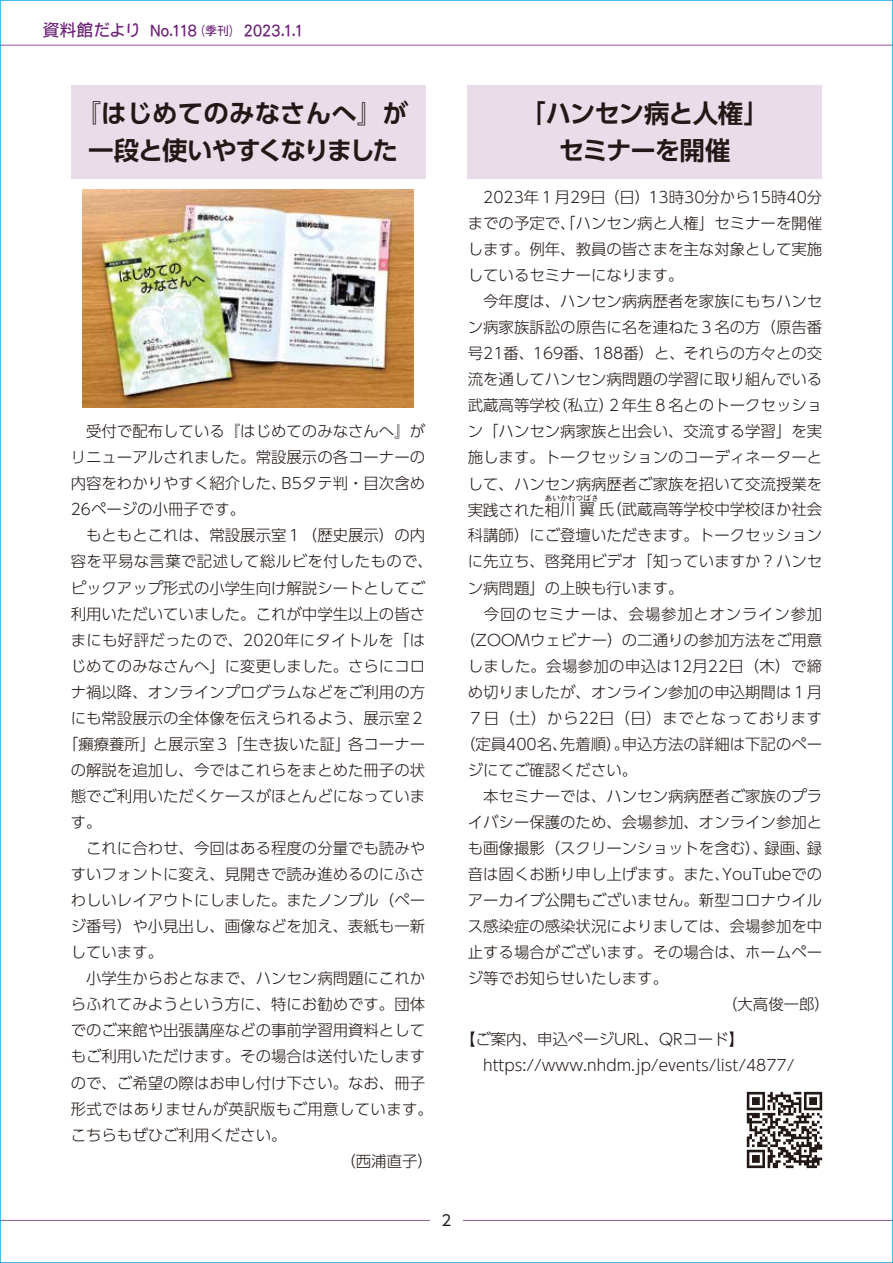
<style>
.page{position:relative;width:893px;height:1263px;background:#fff}
.page>*{position:absolute;margin:0;border:0;box-sizing:border-box;transform-origin:0 0}
.t1{font:700 25.5px/37.2px "UD Shin Go Pro De";letter-spacing:-.02em;color:#221815;text-align:center}
.t2{font:700 25.5px/37.2px "UD Shin Go Pro De";letter-spacing:-.04em;color:#221815;text-align:center}
.t3{font:16.95px "DF Gothic P Std W5";letter-spacing:-.035em;color:#6c1f76}
.t4{font:300 15.45px/26.1px "UD Shin Go Pro";color:#221815}
.t5{font:300 15.45px "UD Shin Go Pro";letter-spacing:.025em;color:#221815}
.t6{font:300 15.45px "UD Shin Go Pro";letter-spacing:.02em;color:#221815}
.t7{font:300 15.45px "UD Shin Go Pro";letter-spacing:.04em;color:#221815}
.t8{font:300 15.45px "UD Shin Go Pro";letter-spacing:.05em;color:#221815}
.t9{font:14.85px "UD Shin Go Pro";color:#221815}
.t10{font:300 7.65px "UD Shin Go Pro";color:#221815}
.s1{font-size:11.85px}
</style>
<div class="page">
<hr style="left:0;top:1220px;width:893px;height:1px;background:#98629f">
<hr style="left:0;top:45px;width:893px;height:1px;background:#98629f">
<div style="left:430px;top:1213px;width:33px;height:15px;background:#fff"></div>
<div style="left:71px;top:85px;width:354px;height:94px;background:#e9ddea"></div>
<div style="left:468px;top:85px;width:354px;height:94px;background:#e9ddea"></div>
<img style="left:746px;top:1091px;width:77px;height:78px">
<img style="left:82px;top:189px;width:332px;height:219px">
<p class="t3" style="left:43px;top:21px;width:263px">資料館だより No.118<span class="s1">（季刊）</span> 2023.1.1</p>
<h1 class="t1" style="left:75px;top:94px;width:334px">『はじめてのみなさんへ』が一段と使いやすくなりました</h1>
<h1 class="t2" style="left:520px;top:94px;width:250px">「ハンセン病と人権」セミナーを開催</h1>
<p class="t4" style="left:71px;top:418px;width:356px">　受付で配布している『はじめてのみなさんへ』が</p>
<p class="t4" style="left:71px;top:444px;width:356px">リニューアルされました。常設展示の各コーナーの</p>
<p class="t4" style="left:71px;top:470px;width:356px">内容をわかりやすく紹介した、B5タテ判・目次含め</p>
<p class="t4" style="left:71px;top:496px;width:176px">26ページの小冊子です。</p>
<p class="t4" style="left:71px;top:522px;width:356px">　もともとこれは、常設展示室１（歴史展示）の内</p>
<p class="t5" style="left:71px;top:549px;width:364px">容を平易な言葉で記述して総ルビを付したもので、</p>
<p class="t4" style="left:71px;top:574px;width:356px">ピックアップ形式の小学生向け解説シートとしてご</p>
<p class="t4" style="left:71px;top:600px;width:356px">利用いただいていました。これが中学生以上の皆さ</p>
<p class="t6" style="left:71px;top:627px;width:356px">まにも好評だったので、2020年にタイトルを「は</p>
<p class="t4" style="left:71px;top:652px;width:356px">じめてのみなさんへ」に変更しました。さらにコロ</p>
<p class="t4" style="left:71px;top:678px;width:356px">ナ禍以降、オンラインプログラムなどをご利用の方</p>
<p class="t4" style="left:71px;top:704px;width:356px">にも常設展示の全体像を伝えられるよう、展示室２</p>
<p class="t4" style="left:63px;top:730px;width:364px">「癩療養所」と展示室３「生き抜いた証」各コーナー</p>
<p class="t4" style="left:71px;top:756px;width:356px">の解説を追加し、今ではこれらをまとめた冊子の状</p>
<p class="t4" style="left:71px;top:782px;width:356px">態でご利用いただくケースがほとんどになっていま</p>
<p class="t4" style="left:71px;top:808px;width:32px">す。</p>
<p class="t4" style="left:71px;top:834px;width:356px">　これに合わせ、今回はある程度の分量でも読みや</p>
<p class="t4" style="left:71px;top:861px;width:356px">すいフォントに変え、見開きで読み進めるのにふさ</p>
<p class="t4" style="left:71px;top:887px;width:356px">わしいレイアウトにしました。またノンブル（ペー</p>
<p class="t4" style="left:71px;top:913px;width:356px">ジ番号）や小見出し、画像などを加え、表紙も一新</p>
<p class="t4" style="left:71px;top:939px;width:94px">しています。</p>
<p class="t4" style="left:71px;top:965px;width:356px">　小学生からおとなまで、ハンセン病問題にこれか</p>
<p class="t4" style="left:71px;top:991px;width:356px">らふれてみようという方に、特にお勧めです。団体</p>
<p class="t4" style="left:71px;top:1017px;width:356px">でのご来館や出張講座などの事前学習用資料として</p>
<p class="t4" style="left:71px;top:1043px;width:356px">もご利用いただけます。その場合は送付いたします</p>
<p class="t4" style="left:71px;top:1069px;width:356px">ので、ご希望の際はお申し付け下さい。なお、冊子</p>
<p class="t5" style="left:71px;top:1096px;width:364px">形式ではありませんが英訳版もご用意しています。</p>
<p class="t4" style="left:71px;top:1121px;width:217px">こちらもぜひご利用ください。</p>
<p class="t4" style="left:340px;top:1147px;width:94px">（西浦直子）</p>
<p class="t4" style="left:468px;top:183px;width:356px">　2023年１月29日（日）13時30分から15時40分までの予定で、「ハンセン病と人権」セミナーを開催します。例年、教員の皆さまを主な対象として実施しているセミナーになります。<br>　今年度は、ハンセン病病歴者を家族にもちハンセン病家族訴訟の原告に名を連ねた３名の方（原告番号21番、169番、188番）と、それらの方々との交流を通してハンセン病問題の学習に取り組んでいる武蔵高等学校（私立）２年生８名とのトークセッション「ハンセン病家族と出会い、交流する学習」を実施します。トークセッションのコーディネーターとして、ハンセン病病歴者ご家族を招いて交流授業を実践された相川翼氏（武蔵高等学校中学校ほか社会</p>
<p class="t10" style="left:545px;top:492px;width:55px">あいかわつばさ</p>
<p class="t4" style="left:468px;top:522px;width:356px">科講師）にご登壇いただきます。トークセッション</p>
<p class="t4" style="left:468px;top:548px;width:356px">に先立ち、啓発用ビデオ「知っていますか？ハンセ</p>
<p class="t4" style="left:468px;top:574px;width:217px">ン病問題」の上映も行います。</p>
<p class="t8" style="left:468px;top:601px;width:356px">　今回のセミナーは、会場参加とオンライン参加</p>
<p class="t4" style="left:460px;top:626px;width:364px">（ZOOMウェビナー）の二通りの参加方法をご用意</p>
<p class="t5" style="left:468px;top:653px;width:356px">しました。会場参加の申込は12月22日（木）で締</p>
<p class="t4" style="left:468px;top:678px;width:356px">め切りましたが、オンライン参加の申込期間は１月</p>
<p class="t7" style="left:468px;top:705px;width:356px">７日（土）から22日（日）までとなっております</p>
<p class="t4" style="left:460px;top:730px;width:364px">（定員400名、先着順）。申込方法の詳細は下記のペー</p>
<p class="t4" style="left:468px;top:756px;width:171px">ジにてご確認ください。</p>
<p class="t4" style="left:468px;top:782px;width:356px">　本セミナーでは、ハンセン病病歴者ご家族のプラ</p>
<p class="t4" style="left:468px;top:808px;width:356px">イバシー保護のため、会場参加、オンライン参加と</p>
<p class="t4" style="left:468px;top:834px;width:356px">も画像撮影（スクリーンショットを含む）、録画、録</p>
<p class="t4" style="left:468px;top:861px;width:356px">音は固くお断り申し上げます。また、YouTubeでの</p>
<p class="t4" style="left:468px;top:887px;width:356px">アーカイブ公開もございません。新型コロナウイル</p>
<p class="t4" style="left:468px;top:913px;width:356px">ス感染症の感染状況によりましては、会場参加を中</p>
<p class="t4" style="left:468px;top:939px;width:356px">止する場合がございます。その場合は、ホームペー</p>
<p class="t4" style="left:468px;top:965px;width:202px">ジ等でお知らせいたします。</p>
<p class="t4" style="left:722px;top:991px;width:109px">（大高俊一郎）</p>
<p class="t4" style="left:468px;top:1025px;width:328px;text-indent:-8px">【ご案内、申込ページURL、QRコード】　https://www.nhdm.jp/events/list/4877/</p>
<p class="t9" style="left:442px;top:1208px;width:11px">2</p>
</div>
